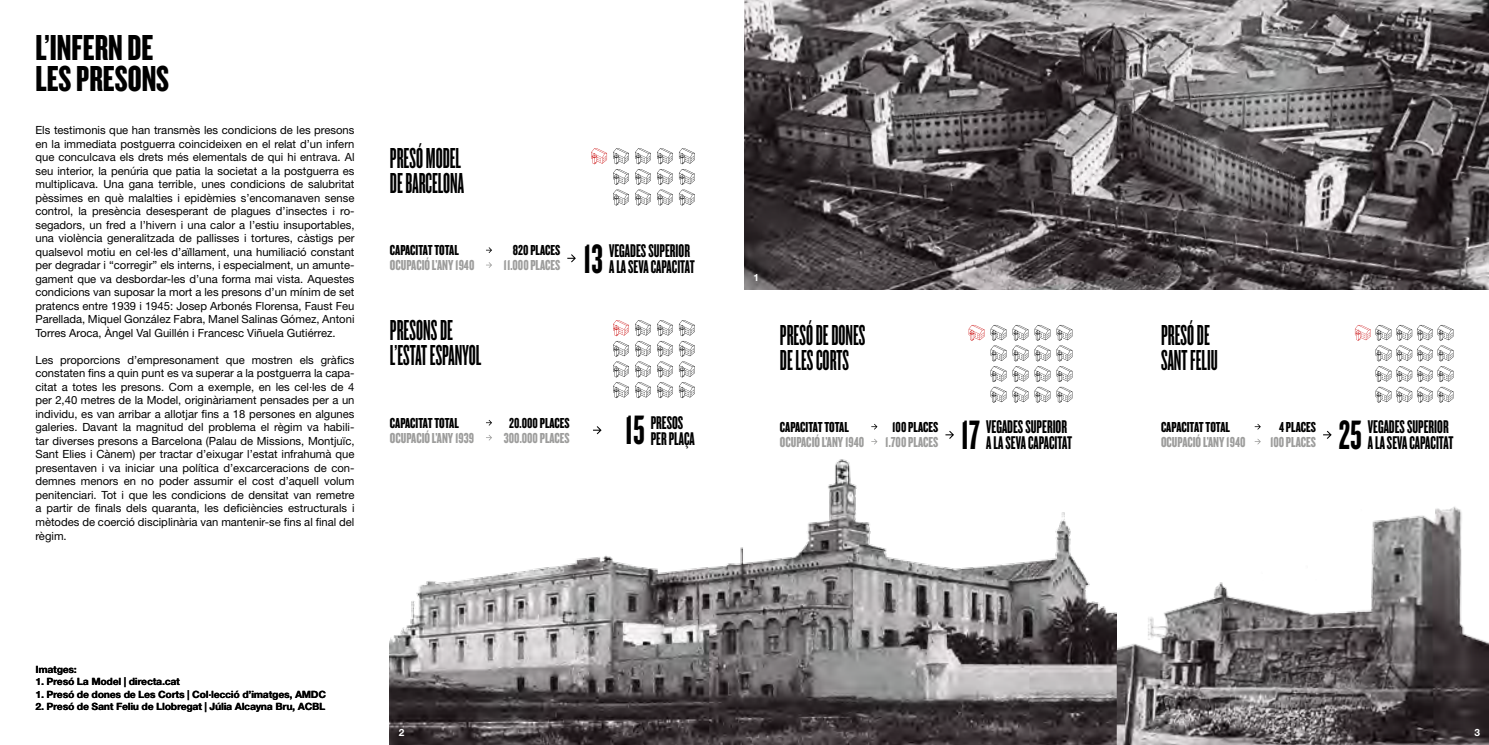
<style>
.page{position:relative;width:1489px;height:745px;background:#fff}
.page>*{position:absolute;margin:0;border:0;box-sizing:border-box;transform-origin:0 0}
.t1{font:42.62px "Knockout HTF67 Full Bantamwt";color:#000}
.t2{font:37.5px/30px "Knockout HTF68 Full Featherwt";color:#000}
.t3{font:30px/25px "Knockout HTF66 Full Flyweight";color:#000}
.t4{font:19.12px/15.9px "Knockout HTF67 Full Bantamwt";color:#000}
.t5{font:15px "Knockout HTF68 Full Featherwt";color:#9d9d9c}
.t6{font:15px "Knockout HTF68 Full Featherwt";color:#000}
.t7{font:11.25px/13.5px "Helvetica Neue LT Std";color:#000;text-align:justify}
.t8{font:700 10px "Helvetica Neue LT Std";color:#000}
.t9{font:700 10px "Helvetica Neue LT Std";color:#fff}
</style>
<div class="page">
<svg style="left:968px;top:325px;width:16px;height:15px"></svg>
<svg style="left:990px;top:325px;width:16px;height:77px"></svg>
<svg style="left:1012px;top:325px;width:16px;height:77px"></svg>
<svg style="left:1034px;top:325px;width:16px;height:77px"></svg>
<svg style="left:1056px;top:325px;width:16px;height:77px"></svg>
<svg style="left:945px;top:431px;width:9px;height:7px"></svg>
<svg style="left:871px;top:423px;width:6px;height:6px"></svg>
<svg style="left:871px;top:438px;width:6px;height:6px"></svg>
<svg style="left:1254px;top:423px;width:6px;height:6px"></svg>
<svg style="left:1254px;top:439px;width:6px;height:5px"></svg>
<svg style="left:593px;top:426px;width:8px;height:8px"></svg>
<svg style="left:613px;top:320px;width:16px;height:78px"></svg>
<svg style="left:635px;top:320px;width:16px;height:78px"></svg>
<svg style="left:657px;top:320px;width:16px;height:78px"></svg>
<svg style="left:679px;top:320px;width:15px;height:78px"></svg>
<svg style="left:486px;top:420px;width:6px;height:5px"></svg>
<svg style="left:486px;top:435px;width:6px;height:5px"></svg>
<svg style="left:591px;top:148px;width:16px;height:16px"></svg>
<svg style="left:613px;top:148px;width:16px;height:57px"></svg>
<svg style="left:635px;top:148px;width:16px;height:57px"></svg>
<svg style="left:657px;top:148px;width:16px;height:57px"></svg>
<svg style="left:679px;top:148px;width:15px;height:57px"></svg>
<svg style="left:567px;top:254px;width:9px;height:8px"></svg>
<svg style="left:486px;top:247px;width:6px;height:6px"></svg>
<svg style="left:486px;top:262px;width:6px;height:6px"></svg>
<svg style="left:1354px;top:325px;width:99px;height:77px"></svg>
<svg style="left:1323px;top:430px;width:8px;height:8px"></svg>
<img style="left:744px;top:0;width:744px;height:289px">
<img style="left:390px;top:459px;width:726px;height:285px">
<img style="left:1116px;top:506px;width:372px;height:238px">
<h2 class="t2" style="left:35px;top:34px;width:135px">L’INFERN DE<br>LES PRESONS</h2>
<p class="t7" style="left:35px;top:123px;width:320px">Els testimonis que han transmès les condicions de les presons en la immediata postguerra coincideixen en el relat d’un infern que conculcava els drets més elementals de qui hi entrava. Al seu interior, la penúria que patia la societat a la postguerra es multiplicava. Una gana terrible, unes condicions de salubritat pèssimes en què malalties i epidèmies s’encomanaven sense control, la presència desesperant de plagues d’insectes i ro&shy;segadors, un fred a l’hivern i una calor a l’estiu insuportables, una violència generalitzada de pallisses i tortures, càstigs per qualsevol motiu en cel·les d’aïllament, una humiliació constant per degradar i “corregir” els interns, i especialment, un amunte&shy;gament que va desbordar-les d’una forma mai vista. Aquestes condicions van suposar la mort a les presons d’un mínim de set pratencs entre 1939 i 1945: Josep Arbonés Florensa, Faust Feu Parellada, Miquel González Fabra, Manel Salinas Gómez, Antoni Torres Aroca, Àngel Val Guillén i Francesc Viñuela Gutiérrez.</p>
<p class="t7" style="left:35px;top:352px;width:320px">Les proporcions d’empresonament que mostren els gràfics constaten fins a quin punt es va superar a la postguerra la capa&shy;citat a totes les presons. Com a exemple, en les cel·les de 4 per 2,40 metres de la Model, originàriament pensades per a un individu, es van arribar a allotjar fins a 18 persones en algunes galeries. Davant la magnitud del problema el règim va habili&shy;tar diverses presons a Barcelona (Palau de Missions, Montjuïc, Sant Elies i Cànem) per tractar d’eixugar l’estat infrahumà que presentaven i va iniciar una política d’excarceracions de con&shy;demnes menors en no poder assumir el cost d’aquell volum penitenciari. Tot i que les condicions de densitat van remetre a partir de finals dels quaranta, les deficiències estructurals i mètodes de coerció disciplinària van mantenir-se fins al final del règim.</p>
<h3 class="t3" style="left:390px;top:146px;width:76px">PRESÓ MODEL<br>DE BARCELONA</h3>
<h3 class="t6" style="left:390px;top:242px;width:70px">CAPACITAT TOTAL</h3>
<h3 class="t5" style="left:390px;top:257px;width:86px">OCUPACIÓ L’ANY 1940</h3>
<h3 class="t3" style="left:390px;top:318px;width:93px">PRESONS DE<br>L’ESTAT ESPANYOL</h3>
<h3 class="t6" style="left:390px;top:415px;width:70px">CAPACITAT TOTAL</h3>
<h3 class="t5" style="left:390px;top:430px;width:86px">OCUPACIÓ L’ANY 1939</h3>
<h3 class="t6" style="left:512px;top:242px;width:49px">820 PLACES</h3>
<h3 class="t5" style="left:503px;top:257px;width:58px">11.000 PLACES</h3>
<h1 class="t1" style="left:583px;top:237px;width:21px">13</h1>
<h3 class="t4" style="left:609px;top:242px;width:87px">VEGADES SUPERIOR<br>A LA SEVA CAPACITAT</h3>
<h3 class="t6" style="left:509px;top:415px;width:62px">20.000 PLACES</h3>
<h3 class="t5" style="left:504px;top:430px;width:67px">300.000 PLACES</h3>
<h1 class="t1" style="left:624px;top:408px;width:21px">15</h1>
<h3 class="t4" style="left:650px;top:414px;width:46px">PRESOS<br>PER PLAÇA</h3>
<p class="t9" style="left:753px;top:271px;width:7px">1</p>
<h3 class="t3" style="left:780px;top:322px;width:87px">PRESÓ DE DONES<br>DE LES CORTS</h3>
<h3 class="t6" style="left:780px;top:419px;width:70px">CAPACITAT TOTAL</h3>
<h3 class="t5" style="left:780px;top:434px;width:86px">OCUPACIÓ L’ANY 1940</h3>
<h3 class="t6" style="left:892px;top:419px;width:48px">100 PLACES</h3>
<h3 class="t5" style="left:885px;top:434px;width:55px">1.700 PLACES</h3>
<h1 class="t1" style="left:960px;top:413px;width:21px">17</h1>
<h3 class="t4" style="left:986px;top:419px;width:87px">VEGADES SUPERIOR<br>A LA SEVA CAPACITAT</h3>
<h3 class="t3" style="left:1160px;top:322px;width:58px">PRESÓ DE<br>SANT FELIU</h3>
<h3 class="t6" style="left:1160px;top:419px;width:70px">CAPACITAT TOTAL</h3>
<h3 class="t5" style="left:1160px;top:434px;width:86px">OCUPACIÓ L’ANY 1940</h3>
<h3 class="t6" style="left:1278px;top:419px;width:38px">4 PLACES</h3>
<h3 class="t5" style="left:1269px;top:434px;width:47px">100 PLACES</h3>
<h1 class="t1" style="left:1338px;top:413px;width:25px">25</h1>
<h3 class="t4" style="left:1367px;top:419px;width:87px">VEGADES SUPERIOR<br>A LA SEVA CAPACITAT</h3>
<p class="t8" style="left:36px;top:663px;width:43px">Imatges:</p>
<p class="t8" style="left:36px;top:687px;width:292px">1. Presó de dones de Les Corts | Col·lecció d’imatges, AMDC</p>
<p class="t8" style="left:35px;top:675px;width:146px">1. Presó La Model | directa.cat</p>
<p class="t8" style="left:35px;top:699px;width:291px">2. Presó de Sant Feliu de Llobregat | Júlia Alcayna Bru, ACBL</p>
<p class="t9" style="left:399px;top:725px;width:7px">2</p>
<p class="t9" style="left:1474px;top:725px;width:7px">3</p>
</div>
